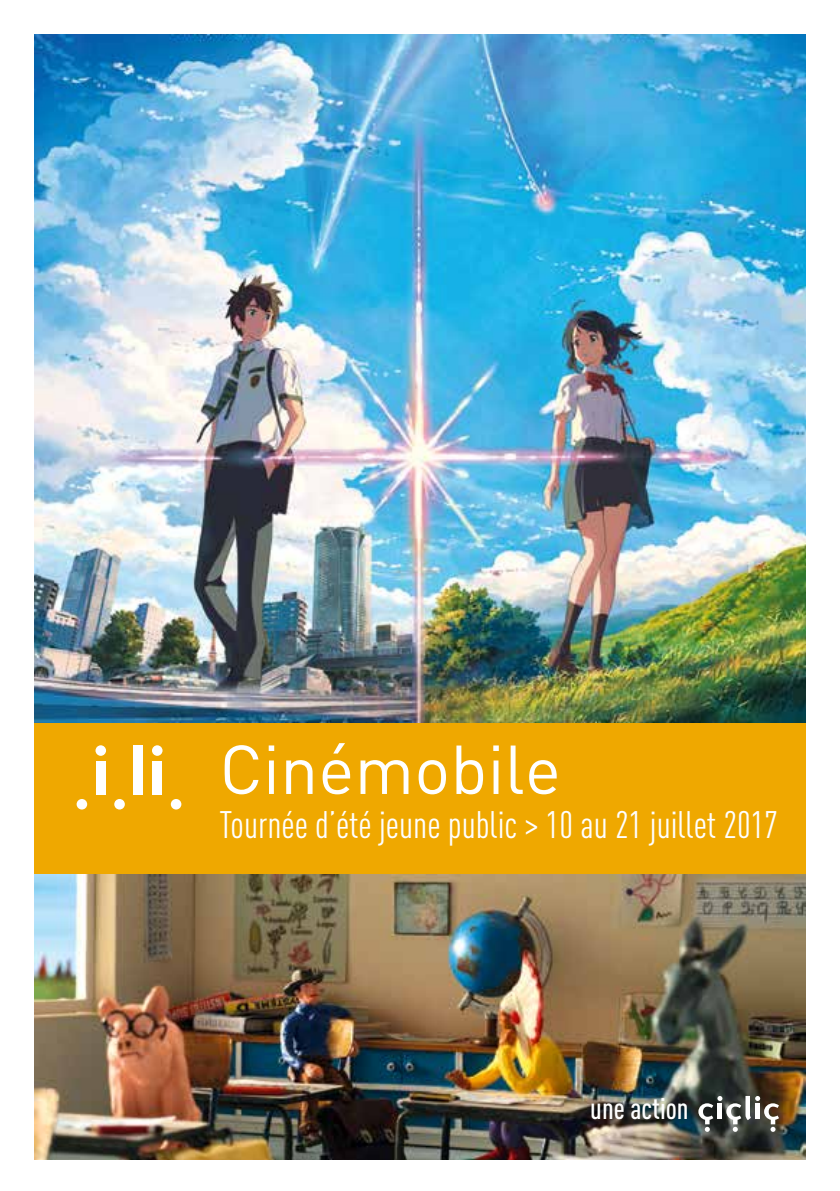
<style>
.page{position:relative;width:840px;height:1191px;background:#fff}
.page>*{position:absolute;margin:0;border:0;box-sizing:border-box;transform-origin:0 0}
.t1{font:68px "DIN";color:#fff}
.t2{font:37.8px "DIN Cond";color:#fff}
.t3{font:500 29.6px "DIN Cond";color:#fff}
</style>
<div class="page">
<img style="left:34px;top:34px;width:771px;height:689px">
<img style="left:34px;top:873px;width:771px;height:286px">
<div style="left:34px;top:723px;width:771px;height:150px;background:#efa800"></div>
<svg style="left:698px;top:1096px;width:80px;height:35px"></svg>
<div style="left:96px;top:761px;width:9px;height:33px;background:#fff"></div>
<div style="left:95px;top:745px;width:11px;height:11px;background:#fff;border-radius:50%"></div>
<div style="left:152px;top:745px;width:10px;height:11px;background:#fff;border-radius:50%"></div>
<div style="left:134px;top:745px;width:9px;height:49px;background:#fff"></div>
<div style="left:152px;top:761px;width:10px;height:33px;background:#fff"></div>
<div style="left:77px;top:799px;width:10px;height:10px;background:#fff;border-radius:50%"></div>
<div style="left:114px;top:799px;width:11px;height:10px;background:#fff;border-radius:50%"></div>
<div style="left:171px;top:799px;width:10px;height:10px;background:#fff;border-radius:50%"></div>
<h1 class="t1" style="left:219px;top:727px;width:343px">Cinémobile</h1>
<p class="t2" style="left:219px;top:802px;width:560px">Tournée d’été jeune public &gt; 10 au 21 juillet 2017</p>
<p class="t3" style="left:590px;top:1091px;width:100px">une action</p>
</div>
